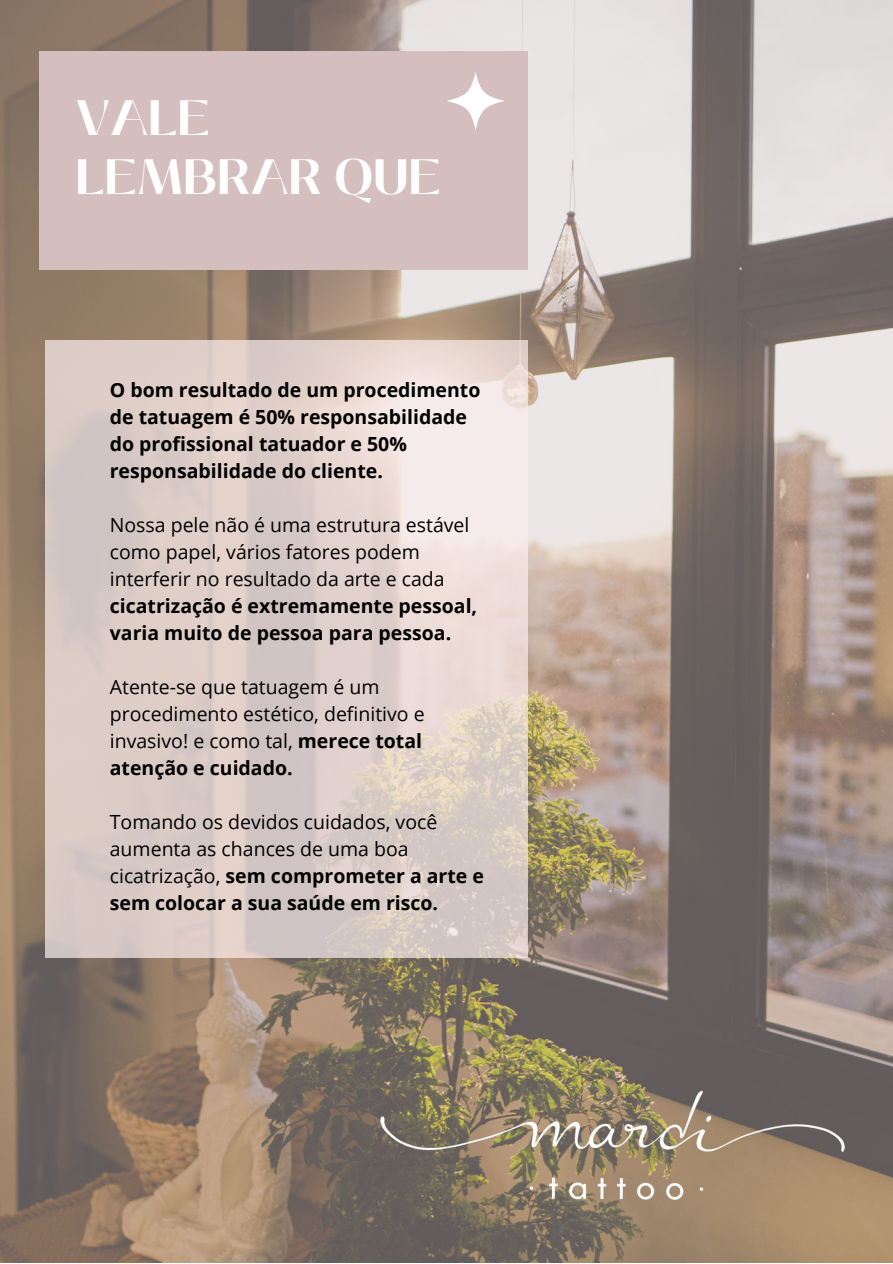
<style>
.page{position:relative;width:893px;height:1264px;background:#fff}
.page>*{position:absolute;margin:0;border:0;box-sizing:border-box;transform-origin:0 0}
.t1{font:700 49.5px/58.5px "Black Mango";letter-spacing:.01em;color:#fff}
.t2{font:19.5px/27px "Open Sans";color:#000}
.t3{font:700 19.5px/27px "Open Sans";color:#000}
.s1{font-weight:700}
</style>
<div class="page">
<img style="left:0;top:0;width:892px;height:1262px">
<div style="left:39px;top:51px;width:488px;height:219px;background:#d4bebe"></div>
<svg style="left:446px;top:72px;width:59px;height:58px"></svg>
<svg style="left:45px;top:340px;width:482px;height:617px;fill:#decec7"></svg>
<img style="left:356px;top:1070px;width:500px;height:158px">
<h1 class="t1" style="left:76px;top:89px;width:367px">VALE<br>LEMBRAR QUE</h1>
<p class="t3" style="left:110px;top:376px;width:372px">O bom resultado de um procedimento de tatuagem é 50% responsabilidade do profissional tatuador e 50% responsabilidade do cliente.</p>
<p class="t2" style="left:110px;top:511px;width:361px">Nossa pele não é uma estrutura estável como papel, vários fatores podem interferir no resultado da arte e cada</p>
<p class="t3" style="left:110px;top:592px;width:369px">cicatrização é extremamente pessoal, varia muito de pessoa para pessoa.</p>
<p class="t2" style="left:110px;top:673px;width:316px">Atente-se que tatuagem é um procedimento estético, definitivo e invasivo! e como tal, <span class="s1">merece total atenção e cuidado.</span></p>
<p class="t2" style="left:110px;top:808px;width:375px">Tomando os devidos cuidados, você aumenta as chances de uma boa cicatrização, <span class="s1">sem comprometer a arte e sem colocar a sua saúde em risco.</span></p>
</div>
